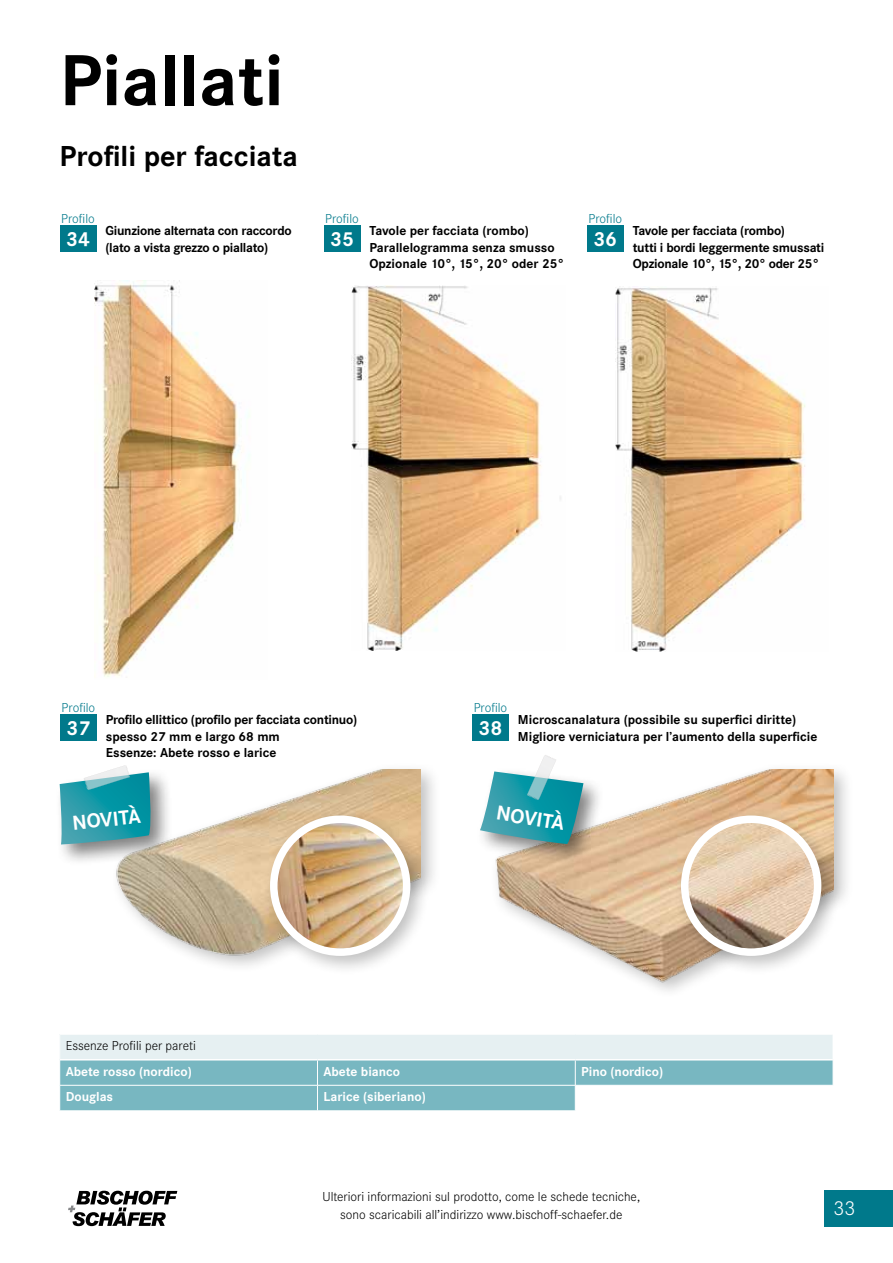
<style>
.page{position:relative;width:893px;height:1263px;background:#fff}
.page>*{position:absolute;margin:0;border:0;box-sizing:border-box;transform-origin:0 0}
.t1{font:700 75px "Corporate S";color:#000}
.t2{font:700 30px "Corporate S";color:#000}
.t3{font:700 21px "Corporate S";color:#fff}
.t4{font:300 21px "Corporate S";color:#fff}
.t5{font:700 13.5px/16.5px "Corporate S";letter-spacing:-.01em;color:#000}
.t6{font:300 13.5px/18px "Corporate S";color:#000;text-align:center}
.t7{font:700 13.5px "Corporate S";color:#fff}
.t8{font:300 13.5px "Corporate S";color:#00798b}
</style>
<div class="page">
<div style="left:60px;top:225px;width:37px;height:27px;background:#00798b"></div>
<div style="left:587px;top:225px;width:37px;height:27px;background:#00798b"></div>
<div style="left:472px;top:714px;width:37px;height:27px;background:#00798b"></div>
<div style="left:324px;top:225px;width:36px;height:27px;background:#00798b"></div>
<div style="left:60px;top:714px;width:37px;height:27px;background:#00798b"></div>
<img style="left:95px;top:281px;width:147px;height:396px">
<img style="left:616px;top:287px;width:190px;height:365px">
<img style="left:352px;top:286px;width:209px;height:365px">
<div style="left:110px;top:762px;width:331px;height:212px;background:#000;opacity:.25"></div>
<img style="left:110px;top:770px;width:311px;height:204px">
<div style="left:489px;top:762px;width:365px;height:238px;background:#000;opacity:.25"></div>
<img style="left:489px;top:770px;width:344px;height:230px">
<svg style="left:59px;top:1034px;width:774px;height:77px;background:#afd4da"></svg>
<hr style="left:60px;top:1110px;width:257px;height:1px;background:#fff">
<hr style="left:317px;top:1110px;width:258px;height:1px;background:#fff">
<hr style="left:575px;top:1110px;width:258px;height:1px;background:#fff">
<div style="left:674px;top:808px;width:167px;height:168px;background:#000;opacity:.25"></div>
<img style="left:685px;top:819px;width:133px;height:133px;border-radius:66px">
<div style="left:681px;top:815px;width:140px;height:141px;border:8px solid #fff;border-radius:50%"></div>
<div style="left:263px;top:808px;width:168px;height:168px;background:#000;opacity:.25"></div>
<img style="left:274px;top:819px;width:133px;height:129px">
<div style="left:270px;top:815px;width:140px;height:141px;border:8px solid #fff;border-radius:50%"></div>
<div style="left:476px;top:766px;width:129px;height:100px;background:#000;opacity:.5"></div>
<svg style="left:480px;top:755px;width:103px;height:89px"></svg>
<div style="left:54px;top:767px;width:119px;height:100px;background:#000;opacity:.5"></div>
<svg style="left:60px;top:765px;width:93px;height:79px;background:#4caab5"></svg>
<svg style="left:68px;top:1191px;width:109px;height:35px"></svg>
<div style="left:825px;top:1191px;width:68px;height:36px;background:#00798b"></div>
<h1 class="t1" style="left:60px;top:37px;width:226px">Piallati</h1>
<h2 class="t2" style="left:60px;top:139px;width:240px">Profili per facciata</h2>
<p class="t8" style="left:61px;top:211px;width:35px">Profilo</p>
<p class="t8" style="left:588px;top:211px;width:35px">Profilo</p>
<p class="t8" style="left:325px;top:211px;width:35px">Profilo</p>
<p class="t5" style="left:369px;top:223px;width:196px">Tavole per facciata (rombo)<br>Parallelogramma senza smusso<br>Opzionale 10°, 15°, 20° oder 25°</p>
<p class="t5" style="left:105px;top:223px;width:188px">Giunzione alternata con raccordo (lato a vista grezzo o piallato)</p>
<p class="t5" style="left:633px;top:223px;width:193px">Tavole per facciata (rombo)<br>tutti i bordi leggermente smussati<br>Opzionale 10°, 15°, 20° oder 25°</p>
<h3 class="t3" style="left:66px;top:227px;width:25px">34</h3>
<h3 class="t3" style="left:593px;top:227px;width:25px">36</h3>
<h3 class="t3" style="left:330px;top:227px;width:25px">35</h3>
<p class="t8" style="left:62px;top:700px;width:35px">Profilo</p>
<h3 class="t3" style="left:66px;top:716px;width:25px">37</h3>
<p class="t5" style="left:106px;top:712px;width:253px">Profilo ellittico (profilo per facciata continuo) spesso 27 mm e largo 68 mm<br>Essenze: Abete rosso e larice</p>
<p class="t8" style="left:474px;top:700px;width:35px">Profilo</p>
<h3 class="t3" style="left:478px;top:716px;width:25px">38</h3>
<p class="t5" style="left:518px;top:712px;width:301px">Microscanalatura (possibile su superfici diritte)<br>Migliore verniciatura per l’aumento della superficie</p>
<h3 class="t3" style="left:71px;top:811px;width:70px;rotate:-6deg">NOVITÀ</h3>
<h3 class="t3" style="left:498px;top:800px;width:70px;rotate:9deg">NOVITÀ</h3>
<p class="t6" style="left:66px;top:1037px;width:132px">Essenze Profili per pareti</p>
<p class="t7" style="left:66px;top:1063px;width:128px">Abete rosso (nordico)</p>
<p class="t7" style="left:323px;top:1063px;width:78px">Abete bianco</p>
<p class="t7" style="left:581px;top:1063px;width:83px">Pino (nordico)</p>
<p class="t7" style="left:66px;top:1089px;width:49px">Douglas</p>
<p class="t7" style="left:323px;top:1089px;width:104px">Larice (siberiano)</p>
<p class="t6" style="left:322px;top:1187px;width:319px">Ulteriori informazioni sul prodotto, come le schede tecniche, sono scaricabili all’indirizzo www.bischoff-schaefer.de</p>
<h3 class="t4" style="left:833px;top:1196px;width:23px">33</h3>
</div>
